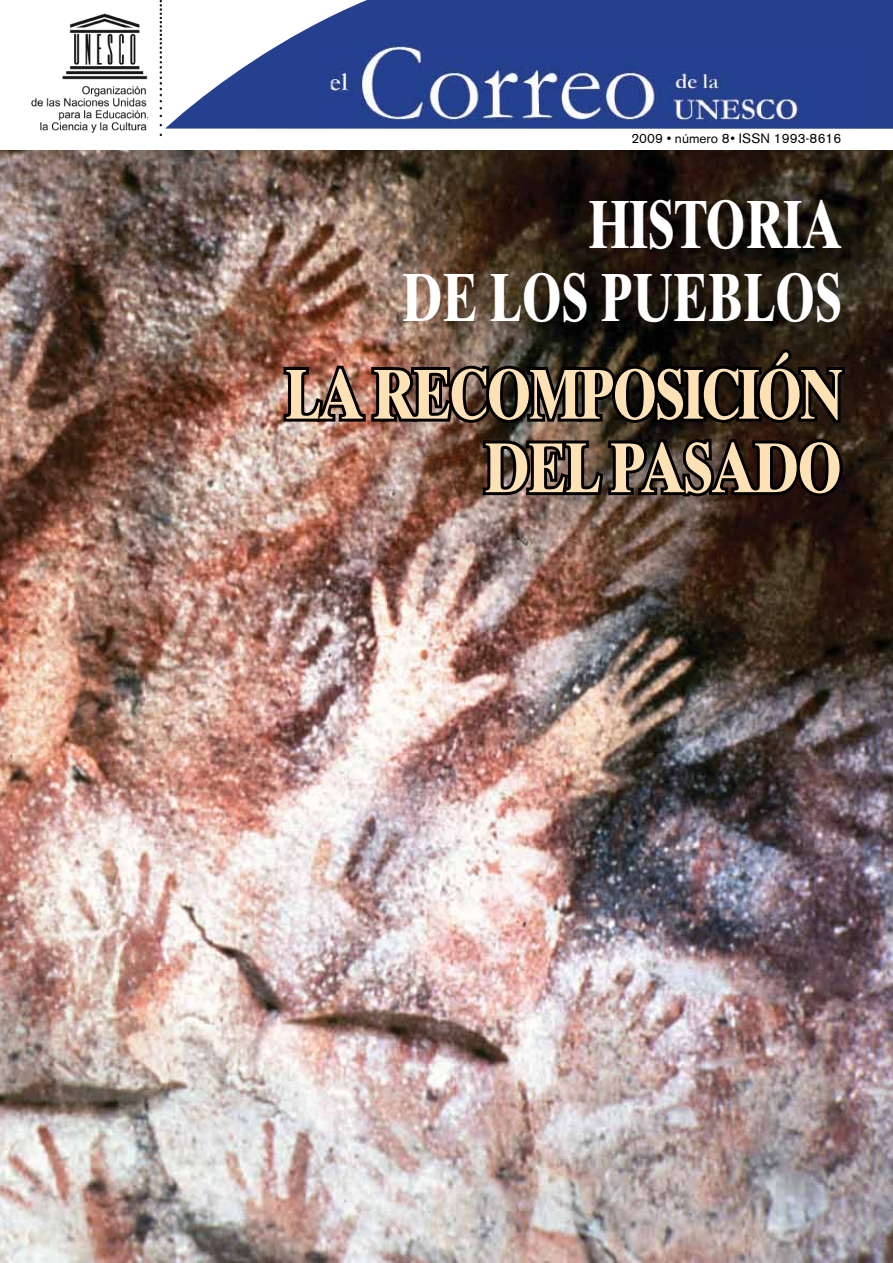
<style>
.page{position:relative;width:893px;height:1263px;background:#fff}
.page>*{position:absolute;margin:0;border:0;box-sizing:border-box;transform-origin:0 0}
.t1{font:700 70.5px/73.5px "Times Ten";letter-spacing:-.05em;color:#ffe1b6;text-align:right;scale:.78 1}
.t2{font:700 68.1px/73.5px "Times Ten";letter-spacing:-.01em;color:#fff;text-align:right;scale:.72 1}
.t3{font:13.5px "Akzidenz Grotesk BE";color:#000}
</style>
<div class="page">
<img style="left:0;top:150px;width:893px;height:1113px">
<img style="left:280px;top:346px;width:568px;height:80px">
<svg style="left:480px;top:434px;width:365px;height:65px;background:#2b211a"></svg>
<svg style="left:165px;top:0;width:728px;height:129px;fill:#25408f"></svg>
<img style="left:317px;top:46px;width:544px;height:78px">
<img style="left:31px;top:0;width:131px;height:137px">
<p class="t3" style="left:631px;top:130px;width:211px">2009 • número 8 • ISSN 1993-8616</p>
<h2 class="t2" style="left:402px;top:187px;width:613px">HISTORIA<br>DE LOS PUEBLOS</h2>
<h1 class="t1" style="left:284px;top:357px;width:717px">LA RECOMPOSICIÓN<br>DEL PASADO</h1>
</div>
